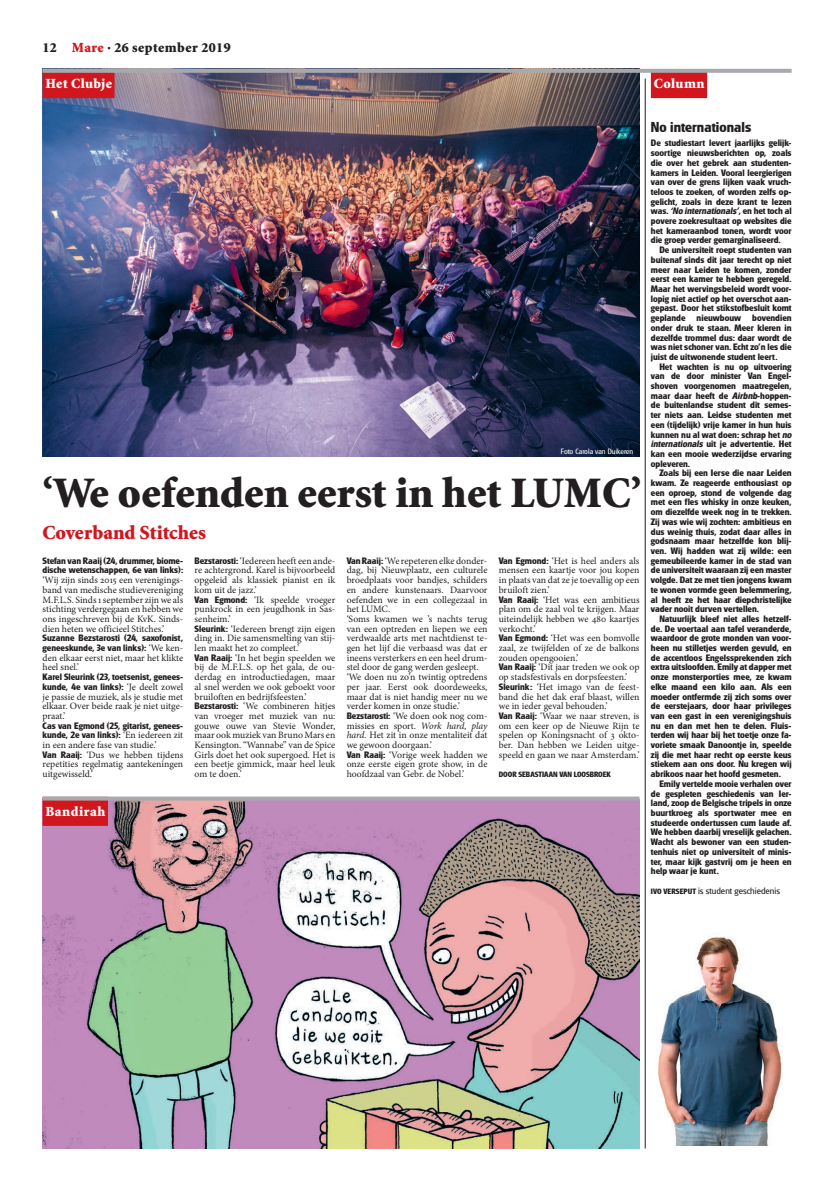
<style>
.page{position:relative;width:820px;height:1191px;background:#fff}
.page>*{position:absolute;margin:0;border:0;box-sizing:border-box;transform-origin:0 0}
.t1{font:900 43.6px "Minion Std";color:#231f20}
.t2{font:900 20px "Minion Std";color:#d2161e}
.t3{font:700 15px "Glasgow RR";letter-spacing:.005em;color:#231f20}
.t4{font:900 14px "Minion Std";letter-spacing:.03em;color:#fff}
.t5{font:900 14px "Minion Std";letter-spacing:.03em;color:#231f20}
.t6{font:700 9.7px/9.7px "Glasgow RR";color:#231f20;text-align:justify}
.t7{font:9.7px/9.7px "Minion Pro";color:#231f20}
.t8{font:italic 700 9.7px "Glasgow";color:#231f20}
.t9{font:9.7px "Glasgow RR";color:#231f20}
.t10{font:700 8px "Glasgow RR";color:#231f20}
.t11{font:8px "Glasgow RR";letter-spacing:.005em;color:#fff}
.s1{color:#d2161e}
.s2{font-family:"Minion Pro";font-weight:400}
.s3{font-family:"Glasgow RR";font-weight:700}
.s4{font-style:italic}
.s5{font-family:"Glasgow RR";font-style:normal}
.s6{font-family:"Glasgow";font-style:italic}
.s7{font-weight:700;font-size:8px}
</style>
<div class="page">
<img style="left:43px;top:73px;width:596px;height:384px">
<img style="left:43px;top:800px;width:596px;height:348px">
<div style="left:43px;top:796px;width:65px;height:30px;background:#d2161e"></div>
<div style="left:650px;top:69px;width:56px;height:29px;background:#d2161e"></div>
<div style="left:43px;top:69px;width:71px;height:29px;background:#d2161e"></div>
<img style="left:656px;top:937px;width:126px;height:208px">
<svg style="left:43px;top:69px;width:748px;height:4px;background:#a6a5aa"></svg>
<svg style="left:43px;top:796px;width:596px;height:4px;background:#b4b4b7"></svg>
<hr style="left:644px;top:78px;width:1px;height:1070px;background:#231f20">
<h3 class="t5" style="left:43px;top:41px;width:189px">12 <span class="s1">Mare</span> · 26 september 2019</h3>
<h3 class="t4" style="left:45px;top:77px;width:68px">Het Clubje</h3>
<h3 class="t4" style="left:653px;top:77px;width:52px">Column</h3>
<p class="t11" style="left:560px;top:447px;width:74px">Foto Carola van Duikeren</p>
<h1 class="t1" style="left:43px;top:471px;width:600px">‘We oefenden eerst in het LUMC’</h1>
<h2 class="t2" style="left:43px;top:522px;width:165px">Coverband Stitches</h2>
<p class="t6" style="left:43px;top:556px;width:142px">Stefan van Raaij (24, drummer, biome&shy;dische wetenschappen, 6e van links):</p>
<p class="t7" style="left:43px;top:575px;width:142px;text-align:justify">‘Wij zijn sinds 2015 een verenigings&shy;band van medische studievereniging M.F.L.S. Sinds 1 september zijn we als stichting verdergegaan en hebben we ons ingeschreven bij de KvK. Sinds&shy;dien heten we officieel Stitches.’</p>
<p class="t6" style="left:43px;top:633px;width:142px">Suzanne Bezstarosti (24, saxofonist, geneeskunde, 3e van links): <span class="s2">‘We ken-</span></p>
<p class="t7" style="left:43px;top:653px;width:142px">den elkaar eerst niet, maar het klikte heel snel.’</p>
<p class="t6" style="left:43px;top:672px;width:142px">Karel Sleurink (23, toetsenist, genees&shy;kunde, 4e van links): <span class="s2">‘Je deelt zowel</span></p>
<p class="t7" style="left:43px;top:691px;width:142px;text-align:justify">je passie de muziek, als je studie met elkaar. Over beide raak je niet uitge&shy;praat.’</p>
<p class="t6" style="left:43px;top:721px;width:142px">Cas van Egmond (25, gitarist, genees&shy;kunde, 2e van links): <span class="s2">‘En iedereen zit</span></p>
<p class="t7" style="left:43px;top:740px;width:142px">in een andere fase van studie.’<br><span class="s3">Van Raaij:</span> ‘Dus we hebben tijdens repetities regelmatig aantekeningen uitgewisseld.’</p>
<h3 class="t4" style="left:45px;top:804px;width:62px">Bandirah</h3>
<p class="t7" style="left:194px;top:556px;width:142px"><span class="s3">Bezstarosti:</span> ‘Iedereen heeft een ande&shy;re achtergrond. Karel is bijvoorbeeld opgeleid als klassiek pianist en ik kom uit de jazz.’<br><span class="s3">Van Egmond:</span> ‘Ik speelde vroeger punkrock in een jeugdhonk in Sas&shy;senheim.’<br><span class="s3">Sleurink:</span> ‘Iedereen brengt zijn eigen ding in. Die samensmelting van stij&shy;len maakt het zo compleet.’<br><span class="s3">Van Raaij:</span> ‘In het begin speelden we bij de M.F.L.S. op het gala, de ou&shy;derdag en introductiedagen, maar al snel werden we ook geboekt voor bruiloften en bedrijfsfeesten.’<br><span class="s3">Bezstarosti:</span> ‘We combineren hitjes van vroeger met muziek van nu: gouwe ouwe van Stevie Wonder, maar ook muziek van Bruno Mars en<br>Kensington. “Wannabe” van de Spice<br>Girls doet het ook supergoed. Het is een beetje gimmick, maar heel leuk om te doen.’</p>
<p class="t7" style="left:346px;top:556px;width:142px"><span class="s3">Van Raaij:</span> ‘We repeteren elke donder&shy;dag, bij Nieuwplaatz, een culturele broedplaats voor bandjes, schilders en andere kunstenaars. Daarvoor oefenden we in een collegezaal in het LUMC.<br>‘Soms kwamen we ’s nachts terug van een optreden en liepen we een verdwaalde arts met nachtdienst te&shy;gen het lijf die verbaasd was dat er ineens versterkers en een heel drum&shy;stel door de gang werden gesleept. ‘We doen nu zo’n twintig optredens per jaar. Eerst ook doordeweeks, maar dat is niet handig meer nu we verder komen in onze studie.’<br><span class="s3">Bezstarosti:</span> ‘We doen ook nog com&shy;missies en sport. <span class="s4">Work hard, play hard.</span> Het zit in onze mentaliteit dat we gewoon doorgaan.’<br><span class="s3">Van Raaij:</span> ‘Vorige week hadden we onze eerste eigen grote show, in de hoofdzaal van Gebr. de Nobel.’</p>
<p class="t7" style="left:498px;top:556px;width:142px"><span class="s3">Van Egmond:</span> ‘Het is heel anders als mensen een kaartje voor jou kopen in plaats van dat ze je toevallig op een bruiloft zien.’<br><span class="s3">Van Raaij:</span> ‘Het was een ambitieus plan om de zaal vol te krijgen. Maar uiteindelijk hebben we 480 kaartjes verkocht.’<br><span class="s3">Van Egmond:</span> ‘Het was een bomvolle zaal, ze twijfelden of ze de balkons zouden opengooien.’<br><span class="s3">Van Raaij:</span> ‘Dit jaar treden we ook op op stadsfestivals en dorpsfeesten.’<br><span class="s3">Sleurink:</span> ‘Het imago van de feest&shy;band die het dak eraf blaast, willen we in ieder geval behouden.’<br><span class="s3">Van Raaij:</span> ‘Waar we naar streven, is om een keer op de Nieuwe Rijn te spelen op Koningsnacht of 3 okto&shy;ber. Dan hebben we Leiden uitge&shy;speeld en gaan we naar Amsterdam.’</p>
<p class="t10" style="left:498px;top:770px;width:113px">DOOR SEBASTIAAN VAN LOOSBROEK</p>
<h3 class="t3" style="left:650px;top:118px;width:102px">No internationals</h3>
<p class="t6" style="left:650px;top:139px;width:142px">De studiestart levert jaarlijks gelijk&shy;soortige nieuwsberichten op, zoals die over het gebrek aan studenten&shy;kamers in Leiden. Vooral leergierigen van over de grens lijken vaak vruch&shy;teloos te zoeken, of worden zelfs op&shy;gelicht, zoals in deze krant te lezen</p>
<p class="t8" style="left:650px;top:206px;width:142px"><span class="s5">was.</span> ‘No internationals’<span class="s5">, en het toch al</span></p>
<p class="t6" style="left:650px;top:216px;width:142px">povere zoekresultaat op websites die het kameraanbod tonen, wordt voor die groep verder gemarginaliseerd.</p>
<p class="t6" style="left:650px;top:245px;width:142px;text-indent:9px">De universiteit roept studenten van buitenaf sinds dit jaar terecht op niet meer naar Leiden te komen, zonder eerst een kamer te hebben geregeld.<br>Maar het wervingsbeleid wordt voor&shy;lopig niet actief op het overschot aan&shy;gepast. Door het stikstofbesluit komt geplande nieuwbouw bovendien onder druk te staan. Meer kleren in dezelfde trommel dus: daar wordt de was niet schoner van. Echt zo’n les die juist de uitwonende student leert.</p>
<p class="t6" style="left:650px;top:362px;width:142px;text-indent:9px">Het wachten is nu op uitvoering van de door minister Van Engel&shy;shoven voorgenomen maatregelen, maar daar heeft de <span class="s6">Airbnb</span>-hoppen&shy;de buitenlandse student dit semes&shy;ter niets aan. Leidse studenten met een (tijdelijk) vrije kamer in hun huis kunnen nu al wat doen: schrap het <span class="s6">no internationals</span> uit je advertentie. Het kan een mooie wederzijdse ervaring opleveren.</p>
<p class="t6" style="left:650px;top:468px;width:142px;text-indent:9px">Zoals bij een Ierse die naar Leiden kwam. Ze reageerde enthousiast op een oproep, stond de volgende dag met een fles whisky in onze keuken, om diezelfde week nog in te trekken.<br>Zij was wie wij zochten: ambitieus en dus weinig thuis, zodat daar alles in godsnaam maar hetzelfde kon blij&shy;ven. Wij hadden wat zij wilde: een gemeubileerde kamer in de stad van de universiteit waaraan zij een master volgde. Dat ze met tien jongens kwam te wonen vormde geen belemmering, al heeft ze het haar diepchristelijke vader nooit durven vertellen.</p>
<p class="t6" style="left:650px;top:614px;width:142px;text-indent:9px">Natuurlijk bleef niet alles hetzelf&shy;de. De voertaal aan tafel veranderde, waardoor de grote monden van voor&shy;heen nu stilletjes werden gevuld, en de accentloos Engelssprekenden zich extra uitsloofden. Emily at dapper met onze monsterporties mee, ze kwam elke maand een kilo aan. Als een moeder ontfermde zij zich soms over de eerstejaars, door haar privileges van een gast in een verenigingshuis nu en dan met hen te delen. Fluis&shy;terden wij haar bij het toetje onze fa&shy;voriete smaak Danoontje in, speelde zij die met haar recht op eerste keus stiekem aan ons door. Nu kregen wij abrikoos naar het hoofd gesmeten.</p>
<p class="t6" style="left:650px;top:779px;width:142px;text-indent:9px">Emily vertelde mooie verhalen over de gespleten geschiedenis van Ier&shy;land, zoop de Belgische tripels in onze buurtkroeg als sportwater mee en studeerde ondertussen cum laude af.<br>We hebben daarbij vreselijk gelachen.<br>Wacht als bewoner van een studen&shy;tenhuis niet op universiteit of minis&shy;ter, maar kijk gastvrij om je heen en help waar je kunt.</p>
<p class="t9" style="left:650px;top:885px;width:131px"><span class="s7">IVO VERSEPUT</span> is student geschiedenis</p>
</div>
